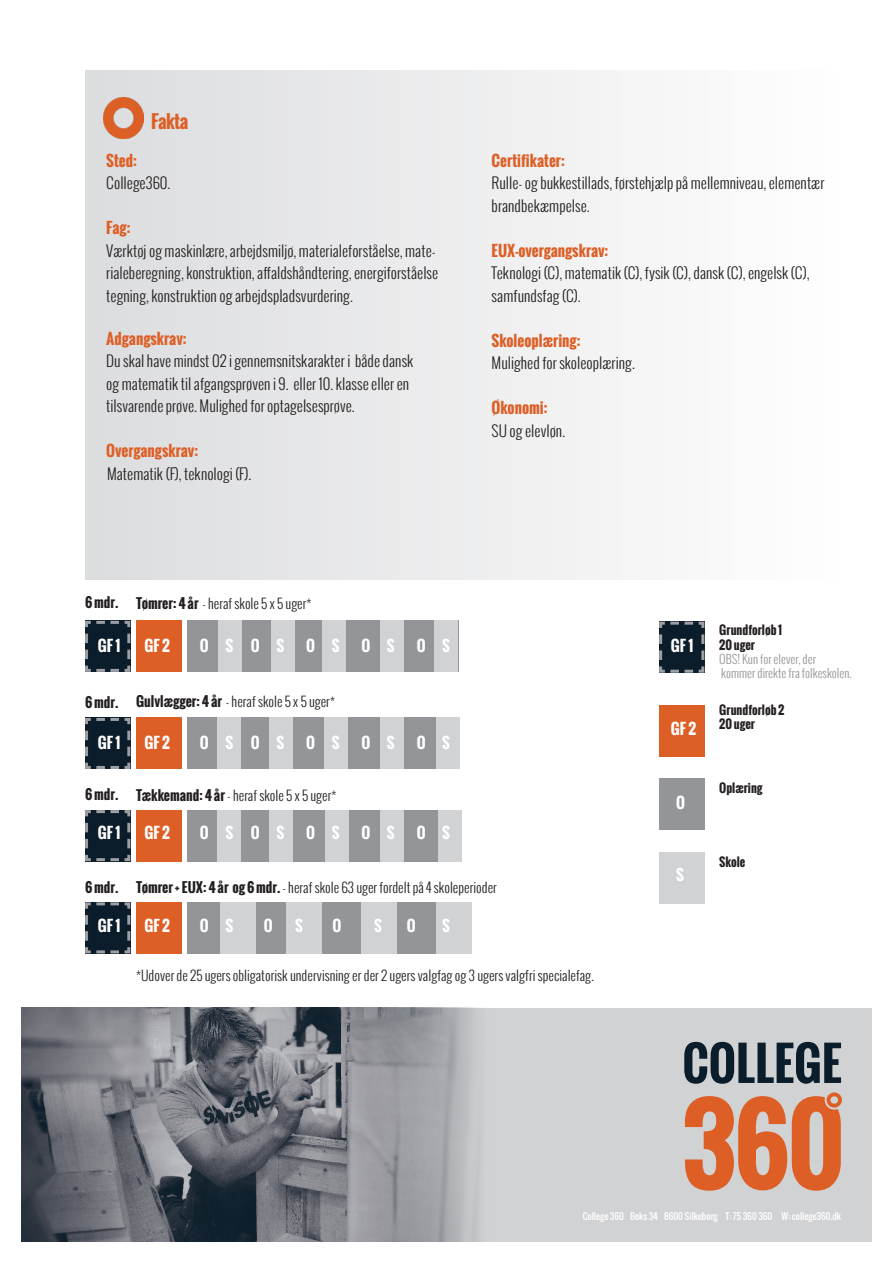
<style>
.page{position:relative;width:893px;height:1263px;background:#fff}
.page>*{position:absolute;margin:0;border:0;box-sizing:border-box;transform-origin:0 0}
.t1{font:700 18px "Oswald";letter-spacing:-.025em;color:#dd5f26}
.t2{font:300 15px/22.5px "Oswald";color:#231f20}
.t3{font:700 15px "Oswald";color:#fff}
.t4{font:700 15px "Oswald";color:#dd5f26}
.t5{font:300 13.5px "Oswald";color:#231f20}
.t6{font:700 13.5px "Oswald";color:#231f20}
.t7{font:700 12px/14.4px "Oswald";color:#231f20}
.t8{font:300 12px/14.4px "Oswald";color:#939598}
.t9{font:9px "Oswald";color:#fff}
.s1{font-weight:700;color:#dd5f26}
.s2{font-weight:700}
</style>
<div class="page">
<div style="left:85px;top:70px;width:753px;height:509px;background:linear-gradient(to right,#dbdcde,#fefefe)"></div>
<div style="left:21px;top:1008px;width:851px;height:234px;background:#d1d2d4"></div>
<img style="left:21px;top:1008px;width:460px;height:234px">
<svg style="left:684px;top:1042px;width:157px;height:42px"></svg>
<svg style="left:685px;top:1092px;width:157px;height:99px"></svg>
<img style="left:103px;top:98px;width:41px;height:40px">
<div style="left:187px;top:902px;width:285px;height:51px;background:#939598"></div>
<div style="left:220px;top:902px;width:36px;height:51px;background:#d1d2d4"></div>
<div style="left:286px;top:902px;width:36px;height:51px;background:#d1d2d4"></div>
<div style="left:361px;top:902px;width:36px;height:51px;background:#d1d2d4"></div>
<div style="left:436px;top:902px;width:36px;height:51px;background:#d1d2d4"></div>
<div style="left:136px;top:902px;width:45px;height:51px;background:#dd5f26"></div>
<svg style="left:85px;top:902px;width:46px;height:52px;background:#1e2e3a"></svg>
<div style="left:187px;top:621px;width:271px;height:51px;background:#939598"></div>
<div style="left:136px;top:621px;width:45px;height:51px;background:#dd5f26"></div>
<svg style="left:85px;top:620px;width:46px;height:52px;background:#1e2e3a"></svg>
<div style="left:218px;top:621px;width:24px;height:51px;background:#d1d2d4"></div>
<div style="left:271px;top:621px;width:24px;height:51px;background:#d1d2d4"></div>
<div style="left:322px;top:621px;width:24px;height:51px;background:#d1d2d4"></div>
<div style="left:380px;top:621px;width:24px;height:51px;background:#d1d2d4"></div>
<div style="left:434px;top:621px;width:24px;height:51px;background:#d1d2d4"></div>
<div style="left:187px;top:718px;width:273px;height:51px;background:#939598"></div>
<div style="left:136px;top:718px;width:45px;height:51px;background:#dd5f26"></div>
<svg style="left:85px;top:717px;width:46px;height:52px;background:#1e2e3a"></svg>
<div style="left:217px;top:718px;width:24px;height:51px;background:#d1d2d4"></div>
<div style="left:269px;top:718px;width:24px;height:51px;background:#d1d2d4"></div>
<div style="left:324px;top:718px;width:24px;height:51px;background:#d1d2d4"></div>
<div style="left:380px;top:718px;width:24px;height:51px;background:#d1d2d4"></div>
<div style="left:436px;top:718px;width:24px;height:51px;background:#d1d2d4"></div>
<div style="left:187px;top:810px;width:275px;height:51px;background:#939598"></div>
<div style="left:136px;top:810px;width:45px;height:51px;background:#dd5f26"></div>
<svg style="left:85px;top:810px;width:46px;height:52px;background:#1e2e3a"></svg>
<div style="left:217px;top:810px;width:24px;height:51px;background:#d1d2d4"></div>
<div style="left:269px;top:810px;width:24px;height:51px;background:#d1d2d4"></div>
<div style="left:325px;top:810px;width:24px;height:51px;background:#d1d2d4"></div>
<div style="left:380px;top:810px;width:24px;height:51px;background:#d1d2d4"></div>
<div style="left:438px;top:810px;width:24px;height:51px;background:#d1d2d4"></div>
<svg style="left:659px;top:621px;width:46px;height:52px;background:#1e2e3a"></svg>
<div style="left:659px;top:706px;width:45px;height:51px;background:#dd5f26"></div>
<div style="left:659px;top:778px;width:45px;height:51px;background:#939598"></div>
<div style="left:659px;top:852px;width:45px;height:51px;background:#d1d2d4"></div>
<p class="t1" style="left:151px;top:108px;width:39px">Fakta</p>
<p class="t2" style="left:106px;top:149px;width:66px"><span class="s1">Sted:<br></span>College360.</p>
<p class="t2" style="left:106px;top:217px;width:334px"><span class="s1">Fag:<br></span>Værktøj og maskinlære, arbejdsmiljø, materialeforståelse, mate&shy;rialeberegning, konstruktion, affaldshåndtering, energiforståelse tegning, konstruktion og arbejdspladsvurdering.</p>
<p class="t2" style="left:106px;top:327px;width:309px"><span class="s1">Adgangskrav:<br></span>Du skal have mindst 02 i gennemsnitskarakter i både dansk og matematik til afgangsprøven i 9. eller 10. klasse eller en tilsvarende prøve. Mulighed for optagelsesprøve.</p>
<p class="t4" style="left:106px;top:439px;width:93px">Overgangskrav:</p>
<p class="t2" style="left:107px;top:462px;width:146px">Matematik (F), teknologi (F).</p>
<p class="t2" style="left:492px;top:149px;width:335px"><span class="s1">Certifikater:<br></span>Rulle- og bukkestillads, førstehjælp på mellemniveau, elementær brandbekæmpelse.</p>
<p class="t2" style="left:492px;top:239px;width:319px"><span class="s1">EUX-overgangskrav:<br></span>Teknologi (C), matematik (C), fysik (C), dansk (C), engelsk (C), samfundsfag (C).</p>
<p class="t2" style="left:492px;top:329px;width:145px"><span class="s1">Skoleoplæring:<br></span>Mulighed for skoleoplæring.</p>
<p class="t2" style="left:492px;top:397px;width:75px"><span class="s1">Økonomi:<br></span>SU og elevløn.</p>
<p class="t6" style="left:85px;top:592px;width:35px">6 mdr.</p>
<p class="t5" style="left:136px;top:594px;width:177px"><span class="s2">Tømrer: 4 år</span> - heraf skole 5 x 5 uger*</p>
<p class="t3" style="left:98px;top:634px;width:24px">GF 1</p>
<p class="t3" style="left:145px;top:634px;width:27px">GF 2</p>
<p class="t3" style="left:225px;top:634px;width:9px">S</p>
<p class="t3" style="left:276px;top:634px;width:9px">S</p>
<p class="t3" style="left:332px;top:634px;width:9px">S</p>
<p class="t3" style="left:387px;top:634px;width:9px">S</p>
<p class="t3" style="left:442px;top:634px;width:9px">S</p>
<p class="t3" style="left:200px;top:634px;width:10px">O</p>
<p class="t3" style="left:251px;top:634px;width:10px">O</p>
<p class="t3" style="left:306px;top:634px;width:10px">O</p>
<p class="t3" style="left:361px;top:634px;width:10px">O</p>
<p class="t3" style="left:417px;top:634px;width:10px">O</p>
<p class="t6" style="left:85px;top:692px;width:35px">6 mdr.</p>
<p class="t5" style="left:136px;top:693px;width:200px"><span class="s2">Gulvlægger:4 år</span> - heraf skole 5 x 5 uger*</p>
<p class="t3" style="left:98px;top:732px;width:24px">GF 1</p>
<p class="t3" style="left:145px;top:732px;width:27px">GF 2</p>
<p class="t3" style="left:225px;top:732px;width:9px">S</p>
<p class="t3" style="left:276px;top:732px;width:9px">S</p>
<p class="t3" style="left:332px;top:732px;width:9px">S</p>
<p class="t3" style="left:387px;top:732px;width:9px">S</p>
<p class="t3" style="left:200px;top:732px;width:10px">O</p>
<p class="t3" style="left:251px;top:732px;width:10px">O</p>
<p class="t3" style="left:306px;top:732px;width:10px">O</p>
<p class="t3" style="left:361px;top:732px;width:10px">O</p>
<p class="t3" style="left:417px;top:732px;width:10px">O</p>
<p class="t3" style="left:442px;top:732px;width:9px">S</p>
<p class="t6" style="left:85px;top:784px;width:35px">6 mdr.</p>
<p class="t5" style="left:136px;top:786px;width:202px"><span class="s2">Tækkemand: 4 år</span> - heraf skole 5 x 5 uger*</p>
<p class="t3" style="left:98px;top:821px;width:24px">GF 1</p>
<p class="t3" style="left:145px;top:821px;width:27px">GF 2</p>
<p class="t3" style="left:225px;top:821px;width:9px">S</p>
<p class="t3" style="left:276px;top:821px;width:9px">S</p>
<p class="t3" style="left:332px;top:821px;width:9px">S</p>
<p class="t3" style="left:387px;top:821px;width:9px">S</p>
<p class="t3" style="left:200px;top:821px;width:10px">O</p>
<p class="t3" style="left:251px;top:821px;width:10px">O</p>
<p class="t3" style="left:306px;top:821px;width:10px">O</p>
<p class="t3" style="left:361px;top:821px;width:10px">O</p>
<p class="t3" style="left:417px;top:821px;width:10px">O</p>
<p class="t3" style="left:442px;top:821px;width:9px">S</p>
<p class="t3" style="left:671px;top:634px;width:24px">GF 1</p>
<p class="t3" style="left:671px;top:717px;width:27px">GF 2</p>
<p class="t3" style="left:676px;top:791px;width:10px">O</p>
<p class="t7" style="left:719px;top:623px;width:64px">Grundforløb 1<br>20 uger</p>
<p class="t8" style="left:719px;top:652px;width:134px">OBS! Kun for elever, der kommer direkte fra folkeskolen.</p>
<p class="t7" style="left:719px;top:702px;width:67px">Grundforløb 2</p>
<p class="t7" style="left:719px;top:717px;width:37px">20 uger</p>
<p class="t7" style="left:719px;top:780px;width:45px">Oplæring</p>
<p class="t6" style="left:85px;top:877px;width:35px">6 mdr.</p>
<p class="t3" style="left:98px;top:915px;width:24px">GF 1</p>
<p class="t5" style="left:136px;top:878px;width:362px"><span class="s2">Tømrer + EUX: 4 år og 6 mdr.</span> - heraf skole 63 uger fordelt på 4 skoleperioder</p>
<p class="t3" style="left:145px;top:915px;width:27px">GF 2</p>
<p class="t3" style="left:225px;top:915px;width:9px">S</p>
<p class="t3" style="left:295px;top:915px;width:9px">S</p>
<p class="t3" style="left:200px;top:915px;width:10px">O</p>
<p class="t3" style="left:264px;top:915px;width:10px">O</p>
<p class="t3" style="left:333px;top:915px;width:10px">O</p>
<p class="t3" style="left:374px;top:915px;width:9px">S</p>
<p class="t3" style="left:442px;top:915px;width:9px">S</p>
<p class="t3" style="left:407px;top:915px;width:10px">O</p>
<p class="t5" style="left:136px;top:966px;width:459px">*Udover de 25 ugers obligatorisk undervisning er der 2 ugers valgfag og 3 ugers valgfri specialefag.</p>
<p class="t3" style="left:676px;top:863px;width:9px">S</p>
<p class="t7" style="left:719px;top:854px;width:28px">Skole</p>
<p class="t9" style="left:583px;top:1210px;width:260px">College 360 Boks 34 8600 Silkeborg T: 75 360 360 W: college360.dk</p>
</div>
